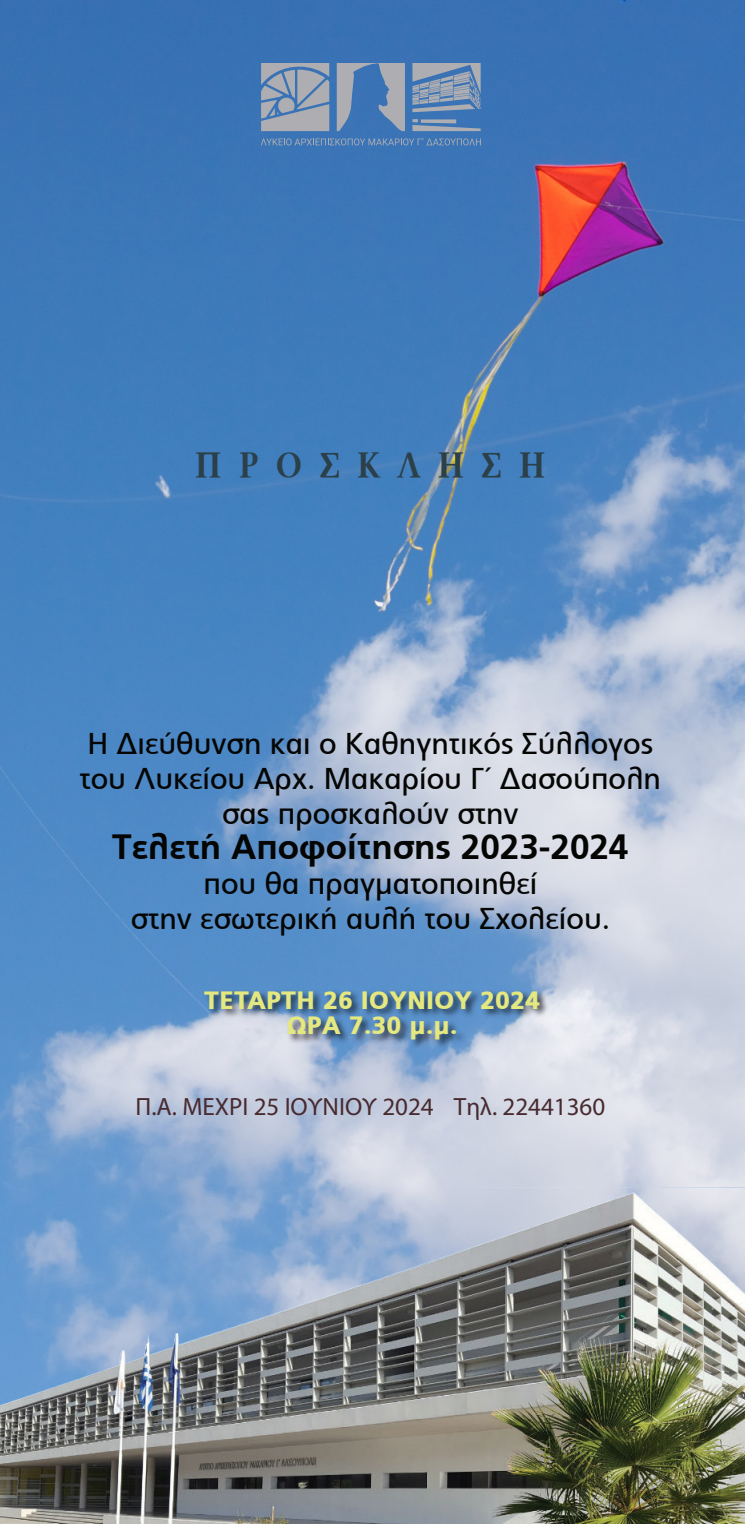
<style>
.page{position:relative;width:745px;height:1524px;background:#fff}
.page>*{position:absolute;margin:0;border:0;box-sizing:border-box;transform-origin:0 0}
.t1{font:700 35px "PF Catalog";color:#050604}
.t2{font:700 35px "PF Document";letter-spacing:.5em;color:#2b4049}
.t3{font:30px/35px "PF Catalog";color:#050604;text-align:center}
.t4{font:25px "Myriad Pro";color:#472a2e}
.t5{font:900 25px/25.5px "PF Catalog";color:#e5e87f;text-align:center}
.s1{font-size:24.75px}
</style>
<div class="page">
<img style="left:0;top:0;width:744px;height:1187px">
<img style="left:0;top:1187px;width:744px;height:337px">
<svg style="left:261px;top:63px;width:219px;height:68px;background:#7b94b3"></svg>
<svg style="left:260px;top:138px;width:220px;height:7px;background:#5a84b4"></svg>
<img style="left:200px;top:983px;width:353px;height:70px">
<p class="t2" style="left:195px;top:445px;width:351px">ΠΡΟΣΚΛΗΣΗ</p>
<p class="t3" style="left:79px;top:726px;width:582px">Η ∆ιεύθυνση και ο Καθηγητικός Σύλλογος του Λυκείου Αρχ. Μακαρίου Γ´ ∆ασούπολη σας προσκαλούν στην</p>
<p class="t1" style="left:112px;top:826px;width:517px">Τελετή Αποφοίτησης 2023-2024</p>
<p class="t3" style="left:131px;top:866px;width:480px">που θα πραγµατοποιηθεί<br>στην εσωτερική αυλή του Σχολείου.</p>
<p class="t5" style="left:204px;top:987px;width:337px"><span class="s1">T</span>ETAΡTH 26 ΙΟΥΝΙΟΥ 2024<br>ΩΡΑ 7.30 µ.µ.</p>
<p class="t4" style="left:135px;top:1091px;width:471px">Π.Α. ΜΕΧΡΙ 25 ΙΟΥΝΙΟΥ 2024 Τηλ. 22441360</p>
</div>
